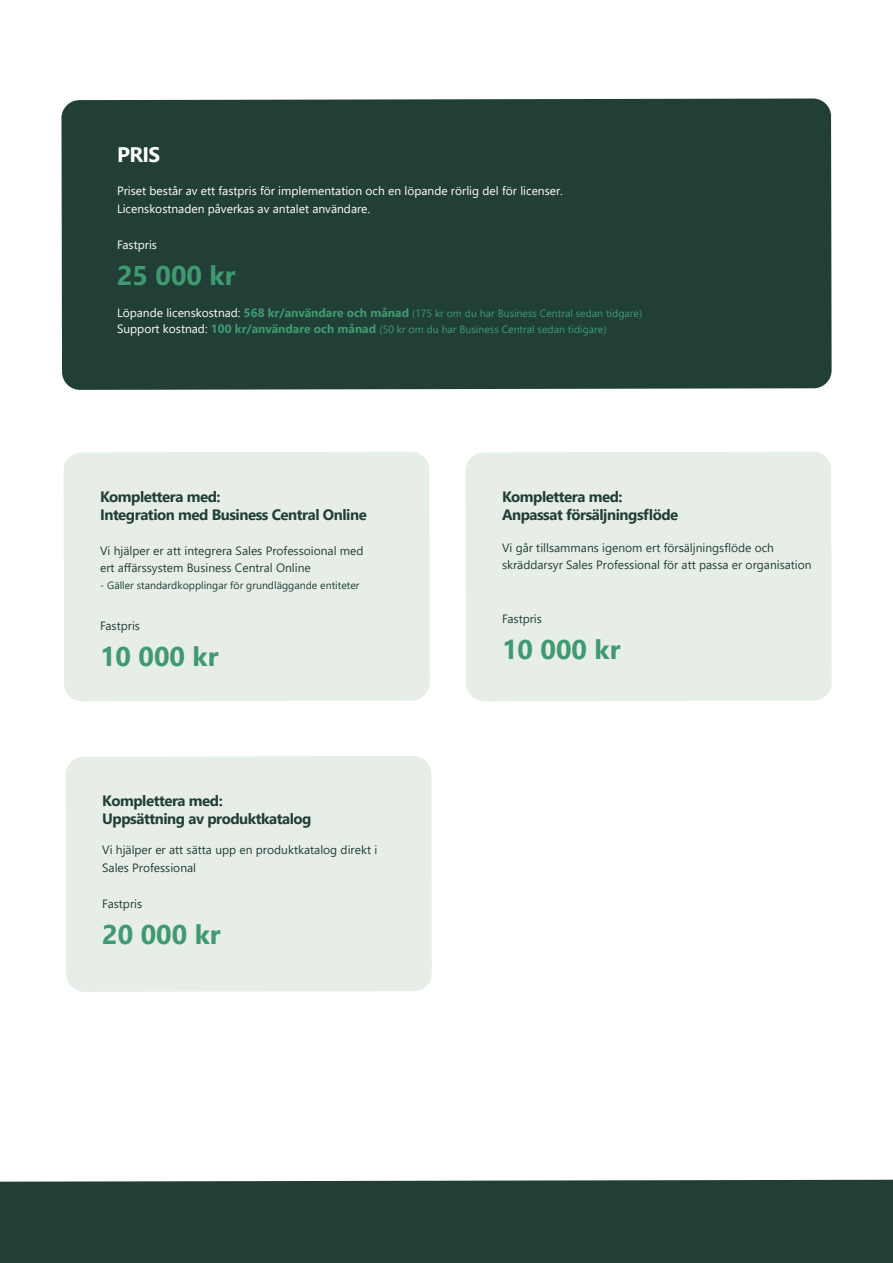
<style>
.page{position:relative;width:893px;height:1263px;background:#fff}
.page>*{position:absolute;margin:0;border:0;box-sizing:border-box;transform-origin:0 0}
.t1{font:700 27px "Segoe UI";color:#3f9a71}
.t2{font:700 21px "Segoe UI";color:#fff}
.t3{font:700 15px/18px "Segoe UI";letter-spacing:-.03em;color:#213f37}
.t4{font:12px "Segoe UI";color:#213f37}
.t5{font:12px "Segoe UI";color:#fff}
.t6{font:10.5px "Segoe UI";color:#3f9a71}
.t7{font:10.5px "Segoe UI";color:#213f37}
.s1{font-size:12px;color:#fff}
.s2{font-weight:700;font-size:12px}
</style>
<div class="page">
<div style="left:61px;top:98px;width:771px;height:292px;background:#213f37"></div>
<div style="left:0;top:1179px;width:893px;height:84px;background:#213f37"></div>
<div style="left:64px;top:452px;width:366px;height:249px;background:#e7eee8"></div>
<div style="left:466px;top:452px;width:366px;height:249px;background:#e7eee8"></div>
<div style="left:66px;top:756px;width:366px;height:236px;background:#e7eee8"></div>
<p class="t2" style="left:117px;top:135px;width:45px">PRIS</p>
<p class="t5" style="left:117px;top:180px;width:447px">Priset består av ett fastpris för implementation och en löpande rörlig del för licenser.</p>
<p class="t5" style="left:117px;top:198px;width:255px">Licenskostnaden påverkas av antalet användare.</p>
<p class="t5" style="left:117px;top:234px;width:41px">Fastpris</p>
<p class="t1" style="left:117px;top:250px;width:120px">25 000 kr</p>
<p class="t6" style="left:117px;top:303px;width:527px"><span class="s1">Löpande licenskostnad:</span> <span class="s2">568 kr/användare och månad</span> (175 kr om du har Business Central sedan tidgare)</p>
<p class="t6" style="left:117px;top:320px;width:491px"><span class="s1">Support kostnad:</span> <span class="s2">100 kr/användare och månad</span> (50 kr om du har Business Central sedan tidigare)</p>
<p class="t3" style="left:100px;top:486px;width:122px">Komplettera med:</p>
<p class="t3" style="left:100px;top:504px;width:268px">Integration med Business Central Online</p>
<p class="t4" style="left:100px;top:539px;width:265px">Vi hjälper er att integrera Sales Professoional med</p>
<p class="t4" style="left:100px;top:557px;width:212px">ert affärssystem Business Central Online</p>
<p class="t7" style="left:100px;top:576px;width:261px">- Gäller standardkopplingar för grundläggande entiteter</p>
<p class="t4" style="left:100px;top:615px;width:41px">Fastpris</p>
<p class="t1" style="left:100px;top:631px;width:120px">10 000 kr</p>
<p class="t3" style="left:102px;top:790px;width:211px">Komplettera med:<br>Uppsättning av produktkatalog</p>
<p class="t4" style="left:102px;top:838px;width:277px">Vi hjälper er att sätta upp en produktkatalog direkt i</p>
<p class="t4" style="left:102px;top:856px;width:95px">Sales Professional</p>
<p class="t4" style="left:102px;top:892px;width:41px">Fastpris</p>
<p class="t1" style="left:102px;top:909px;width:120px">20 000 kr</p>
<p class="t3" style="left:502px;top:486px;width:122px">Komplettera med:</p>
<p class="t3" style="left:502px;top:504px;width:178px">Anpassat försäljningsflöde</p>
<p class="t4" style="left:502px;top:536px;width:274px">Vi går tillsammans igenom ert försäljningsflöde och</p>
<p class="t4" style="left:502px;top:554px;width:311px">skräddarsyr Sales Professional för att passa er organisation</p>
<p class="t4" style="left:502px;top:608px;width:41px">Fastpris</p>
<p class="t1" style="left:502px;top:624px;width:120px">10 000 kr</p>
</div>
